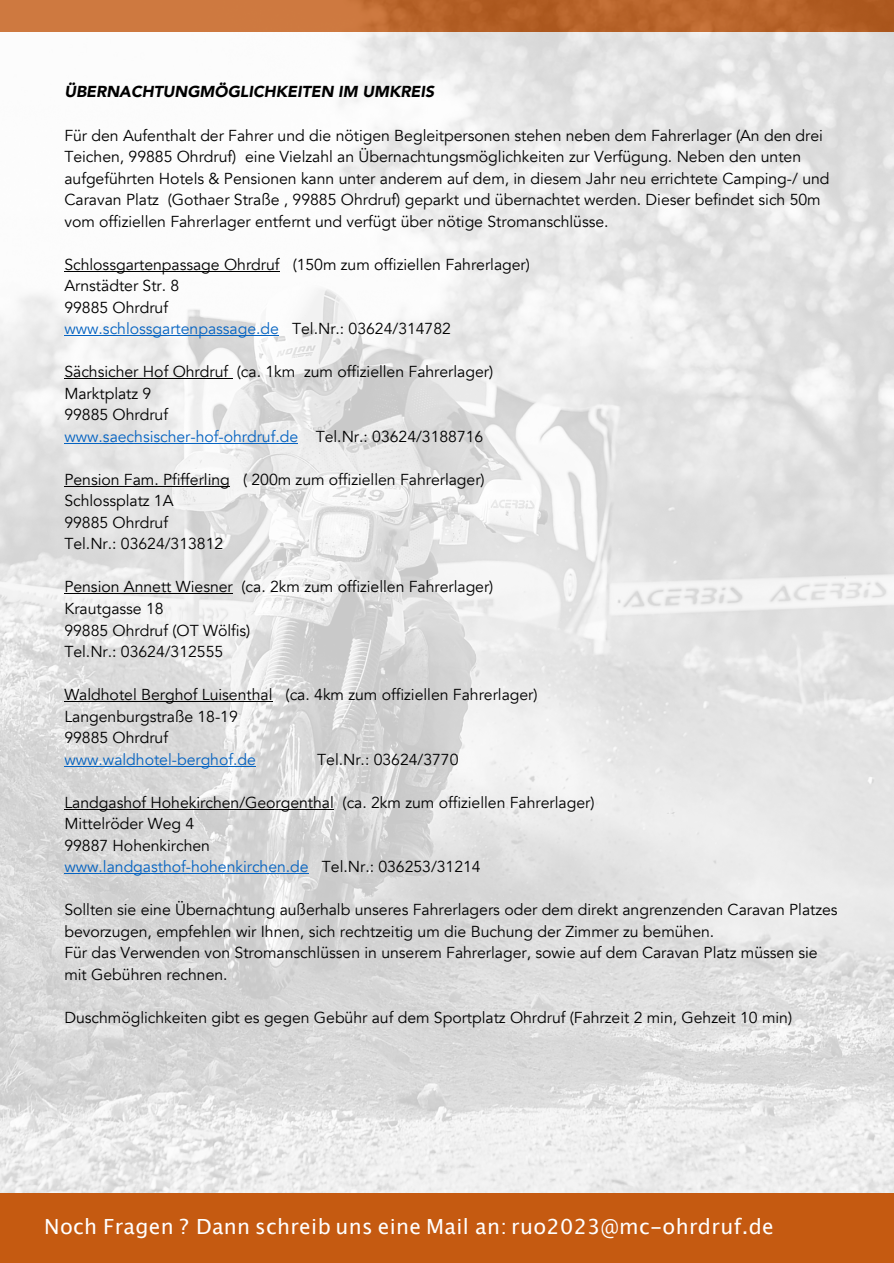
<style>
.page{position:relative;width:894px;height:1263px;background:#fff}
.page>*{position:absolute;margin:0;border:0;box-sizing:border-box;transform-origin:0 0}
.t1{font:20.85px "Lucida Grande";letter-spacing:.015em;color:#fff}
.t2{font:15.9px/21.5px "Avenir";letter-spacing:-.005em;color:#000}
.t3{font:italic 900 15.9px "Avenir";letter-spacing:-.005em;color:#000}
.t4{font:15.9px "Avenir";letter-spacing:-.005em;color:#0563c1}
.s1{color:#0563c1}
</style>
<div class="page">
<img style="left:0;top:0;width:893px;height:1193px">
<hr style="left:64px;top:271px;width:215px;height:1px;background:#000">
<hr style="left:64px;top:335px;width:215px;height:1px;background:#0563c1">
<hr style="left:64px;top:378px;width:168px;height:1px;background:#000">
<hr style="left:64px;top:443px;width:234px;height:1px;background:#0563c1">
<hr style="left:64px;top:486px;width:166px;height:1px;background:#000">
<hr style="left:64px;top:593px;width:168px;height:1px;background:#000">
<hr style="left:64px;top:701px;width:208px;height:1px;background:#000">
<hr style="left:64px;top:766px;width:192px;height:1px;background:#0563c1">
<hr style="left:64px;top:809px;width:270px;height:1px;background:#000">
<hr style="left:64px;top:873px;width:244px;height:1px;background:#0563c1">
<div style="left:0;top:1193px;width:893px;height:70px;background:#c55a11"></div>
<p class="t3" style="left:64px;top:81px;width:371px">ÜBERNACHTUNGMÖGLICHKEITEN IM UMKREIS</p>
<p class="t2" style="left:64px;top:124px;width:766px">Für den Aufenthalt der Fahrer und die nötigen Begleitpersonen stehen neben dem Fahrerlager (An den drei Teichen, 99885 Ohrdruf) eine Vielzahl an Übernachtungsmöglichkeiten zur Verfügung. Neben den unten aufgeführten Hotels &amp; Pensionen kann unter anderem auf dem, in diesem Jahr neu errichtete Camping-/ und Caravan Platz (Gothaer Straße , 99885 Ohrdruf) geparkt und übernachtet werden. Dieser befindet sich 50m vom offiziellen Fahrerlager entfernt und verfügt über nötige Stromanschlüsse.</p>
<p class="t2" style="left:64px;top:254px;width:467px">Schlossgartenpassage Ohrdruf (150m zum offiziellen Fahrerlager)<br>Arnstädter Str. 8<br>99885 Ohrdruf<br><span class="s1">www.schlossgartenpassage.de</span> Tel.Nr.: 03624/314782</p>
<p class="t2" style="left:64px;top:361px;width:430px">Sächsicher Hof Ohrdruf (ca. 1km zum offiziellen Fahrerlager)<br>Marktplatz 9<br>99885 Ohrdruf<br><span class="s1">www.saechsischer-hof-ohrdruf.de</span> Tel.Nr.: 03624/3188716</p>
<p class="t2" style="left:64px;top:469px;width:421px">Pension Fam. Pfifferling ( 200m zum offiziellen Fahrerlager)<br>Schlossplatz 1A<br>99885 Ohrdruf<br>Tel.Nr.: 03624/313812</p>
<p class="t2" style="left:64px;top:576px;width:430px">Pension Annett Wiesner (ca. 2km zum offiziellen Fahrerlager)<br>Krautgasse 18<br>99885 Ohrdruf (OT Wölfis)<br>Tel.Nr.: 03624/312555</p>
<p class="t2" style="left:64px;top:684px;width:474px">Waldhotel Berghof Luisenthal (ca. 4km zum offiziellen Fahrerlager)<br>Langenburgstraße 18-19<br>99885 Ohrdruf</p>
<p class="t4" style="left:64px;top:749px;width:193px">www.waldhotel-berghof.de</p>
<p class="t2" style="left:317px;top:748px;width:143px">Tel.Nr.: 03624/3770</p>
<p class="t2" style="left:64px;top:792px;width:531px">Landgashof Hohekirchen/Georgenthal (ca. 2km zum offiziellen Fahrerlager)<br>Mittelröder Weg 4<br>99887 Hohenkirchen<br><span class="s1">www.landgasthof-hohenkirchen.de</span> Tel.Nr.: 036253/31214</p>
<p class="t2" style="left:64px;top:899px;width:774px">Sollten sie eine Übernachtung außerhalb unseres Fahrerlagers oder dem direkt angrenzenden Caravan Platzes bevorzugen, empfehlen wir Ihnen, sich rechtzeitig um die Buchung der Zimmer zu bemühen.<br>Für das Verwenden von Stromanschlüssen in unserem Fahrerlager, sowie auf dem Caravan Platz müssen sie mit Gebühren rechnen.</p>
<p class="t2" style="left:64px;top:1006px;width:729px">Duschmöglichkeiten gibt es gegen Gebühr auf dem Sportplatz Ohrdruf (Fahrzeit 2 min, Gehzeit 10 min)</p>
<h1 class="t1" style="left:44px;top:1218px;width:730px">Noch Fragen ? Dann schreib uns eine Mail an: ruo2023@mc-ohrdruf.de</h1>
</div>
